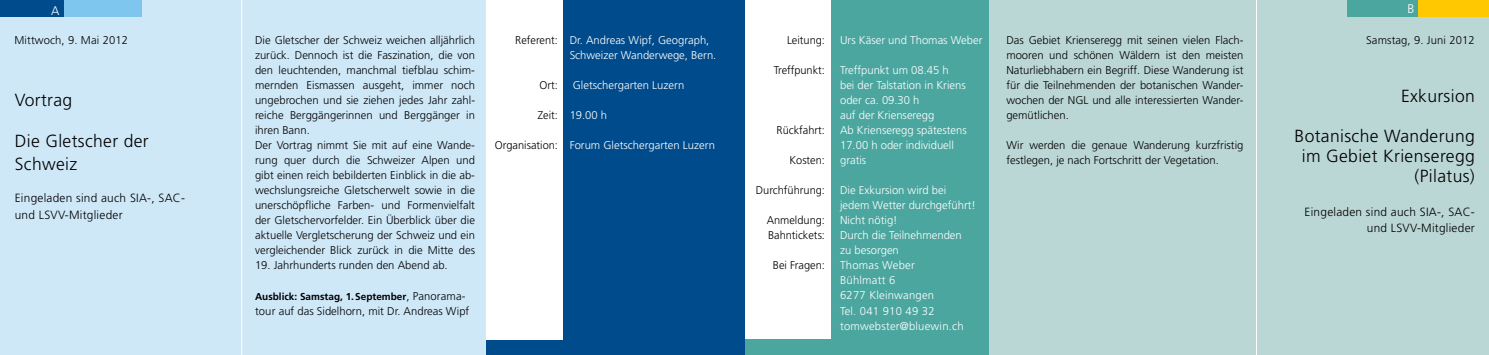
<style>
.page{position:relative;width:1489px;height:355px;background:#fff}
.page>*{position:absolute;margin:0;border:0;box-sizing:border-box;transform-origin:0 0}
.t1{font:300 17.5px/20px "Frutiger";letter-spacing:.02em;color:#000;text-align:right}
.t2{font:300 12.5px "Frutiger";color:#fff}
.t3{font:300 11.88px/16.2px "Frutiger";letter-spacing:.02em;color:#000;text-align:right}
.t4{font:300 11.25px/15px "Frutiger";color:#000}
.t5{font:300 11.25px/15px "Frutiger";color:#fff}
.t6{font:700 10px "Frutiger";color:#000}
.s1{font-weight:300;font-size:11.25px}
</style>
<div class="page">
<div style="left:988px;top:0;width:500px;height:354px;background:#bbd7d5"></div>
<div style="left:744px;top:0;width:245px;height:354px;background:#4ba69f"></div>
<hr style="left:1256px;top:0;width:1px;height:354px;background:#fff">
<div style="left:744px;top:0;width:87px;height:338px;background:#fff"></div>
<div style="left:1346px;top:0;width:71px;height:16px;background:#4ba69f"></div>
<div style="left:1417px;top:0;width:71px;height:16px;background:#ffc800"></div>
<div style="left:0;top:0;width:490px;height:354px;background:#cfe8f8"></div>
<div style="left:0;top:0;width:64px;height:17px;background:#004b8b"></div>
<div style="left:64px;top:0;width:78px;height:17px;background:#7ec6ed"></div>
<hr style="left:241px;top:0;width:1px;height:354px;background:#fff">
<div style="left:486px;top:0;width:258px;height:354px;background:#004b8b"></div>
<div style="left:486px;top:0;width:77px;height:338px;background:#fff"></div>
<p class="t2" style="left:51px;top:3px;width:10px">A</p>
<p class="t2" style="left:1407px;top:2px;width:8px">B</p>
<p class="t5" style="left:569px;top:33px;width:148px">Dr. Andreas Wipf, Geograph,<br>Schweizer Wanderwege, Bern.</p>
<p class="t5" style="left:572px;top:78px;width:113px">Gletschergarten Luzern</p>
<p class="t5" style="left:569px;top:108px;width:39px">19.00 h</p>
<p class="t5" style="left:569px;top:138px;width:147px">Forum Gletschergarten Luzern</p>
<p class="t4" style="left:515px;top:33px;width:44px">Referent:</p>
<p class="t4" style="left:539px;top:78px;width:20px">Ort:</p>
<p class="t4" style="left:538px;top:108px;width:22px">Zeit:</p>
<p class="t4" style="left:495px;top:138px;width:65px">Organisation:</p>
<p class="t5" style="left:840px;top:33px;width:144px">Urs Käser und Thomas Weber</p>
<p class="t5" style="left:840px;top:63px;width:128px">Treffpunkt um 08.45 h<br>bei der Talstation in Kriens oder ca. 09.30 h<br>auf der Krienseregg<br>Ab Krienseregg spätestens<br>17.00 h oder individuell gratis</p>
<p class="t5" style="left:840px;top:183px;width:137px">Die Exkursion wird bei jedem Wetter durchgeführt!<br>Nicht nötig!<br>Durch die Teilnehmenden<br>zu besorgen<br>Thomas Weber<br>Bühlmatt 6<br>6277 Kleinwangen<br>Tel. 041 910 49 32 tomwebster@bluewin.ch</p>
<p class="t4" style="left:14px;top:33px;width:115px">Mittwoch, 9. Mai 2012</p>
<p class="t4" style="left:255px;top:33px;width:221px">Die Gletscher der Schweiz weichen alljährlich zurück. Dennoch ist die Faszination, die von den leuchtenden, manchmal tiefblau schim&shy;mernden Eismassen ausgeht, immer noch ungebrochen und sie ziehen jedes Jahr zahl&shy;reiche Berggängerinnen und Berggänger in ihren Bann.<br>Der Vortrag nimmt Sie mit auf eine Wande&shy;rung quer durch die Schweizer Alpen und gibt einen reich bebilderten Einblick in die ab&shy;wechslungsreiche Gletscherwelt sowie in die unerschöpfliche Farben- und Formenvielfalt der Gletschervorfelder. Ein Überblick über die aktuelle Vergletscherung der Schweiz und ein vergleichender Blick zurück in die Mitte des</p>
<p class="t4" style="left:255px;top:258px;width:194px">19. Jahrhunderts runden den Abend ab.</p>
<p class="t6" style="left:255px;top:290px;width:212px">Ausblick: Samstag, 1.September<span class="s1">, Panorama-</span></p>
<p class="t4" style="left:255px;top:303px;width:216px">tour auf das Sidelhorn, mit Dr. Andreas Wipf</p>
<p class="t4" style="left:1006px;top:33px;width:239px;text-align:justify">Das Gebiet Krienseregg mit seinen vielen Flach&shy;mooren und schönen Wäldern ist den meisten Naturliebhabern ein Begriff. Diese Wanderung ist für die Teilnehmenden der botanischen Wander&shy;wochen der NGL und alle interessierten Wander&shy;gemütlichen.</p>
<p class="t4" style="left:1006px;top:138px;width:238px">Wir werden die genaue Wanderung kurzfristig festlegen, je nach Fortschritt der Vegetation.</p>
<p class="t4" style="left:787px;top:33px;width:39px">Leitung:</p>
<p class="t4" style="left:773px;top:63px;width:53px">Treffpunkt:</p>
<p class="t4" style="left:1365px;top:33px;width:110px">Samstag, 9. Juni 2012</p>
<h1 class="t1" style="left:1400px;top:86px;width:75px">Exkursion</h1>
<h1 class="t1" style="left:1294px;top:126px;width:182px">Botanische Wanderung im Gebiet Krienseregg (Pilatus)</h1>
<p class="t3" style="left:1304px;top:204px;width:172px">Eingeladen sind auch SIA-, SAC&shy;und LSVV-Mitglieder</p>
<h1 class="t1" style="left:15px;top:90px;width:59px">Vortrag</h1>
<h1 class="t1" style="left:15px;top:130px;width:135px;line-height:22.5px;text-align:left">Die Gletscher der<br>Schweiz</h1>
<p class="t3" style="left:15px;top:190px;width:172px;text-align:left">Eingeladen sind auch SIA-, SAC&shy;und LSVV-Mitglieder</p>
<p class="t4" style="left:776px;top:123px;width:50px">Rückfahrt:</p>
<p class="t4" style="left:789px;top:153px;width:37px">Kosten:</p>
<p class="t4" style="left:756px;top:183px;width:71px">Durchführung:</p>
<p class="t4" style="left:766px;top:213px;width:60px">Anmeldung:<br>Bahntickets:</p>
<p class="t4" style="left:773px;top:258px;width:54px">Bei Fragen:</p>
</div>
